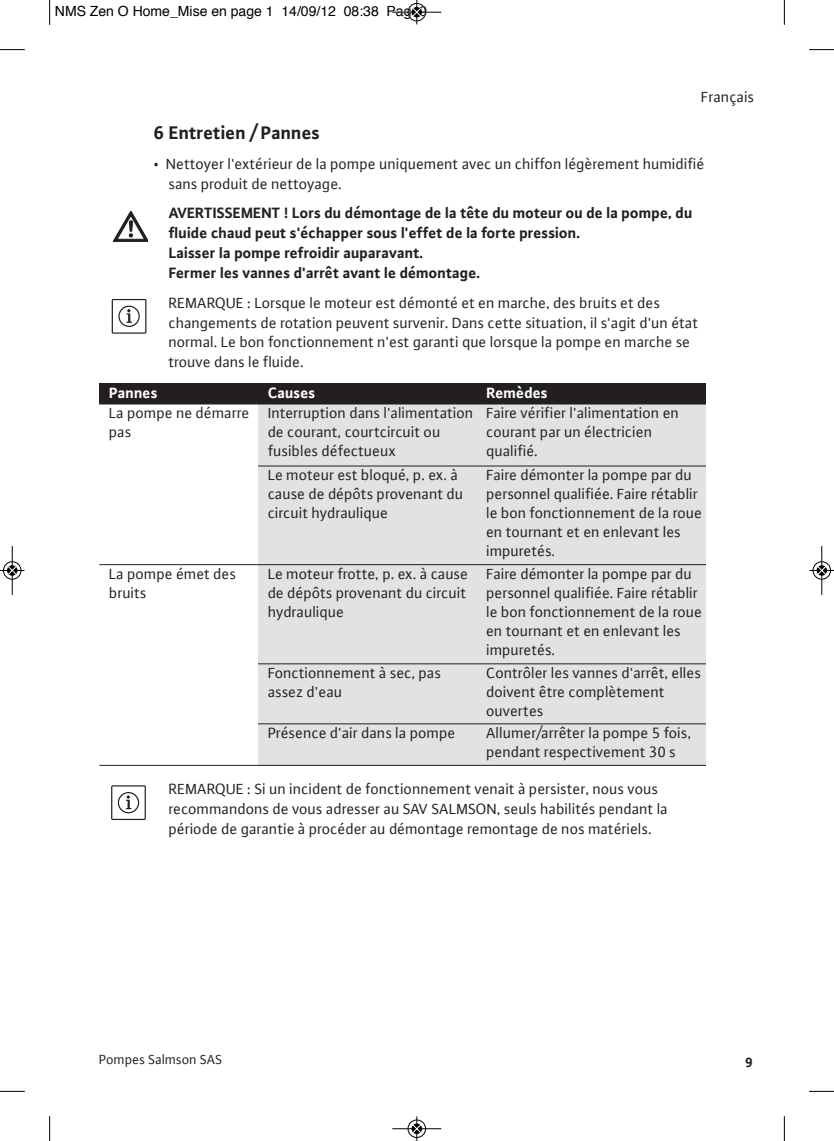
<style>
.page{position:relative;width:834px;height:1141px;background:#fff}
.page>*{position:absolute;margin:0;border:0;box-sizing:border-box;transform-origin:0 0}
.t1{font:700 19.25px "Salmson Plus";color:#231f20}
.t2{font:15.75px/18.9px "Salmson Plus";color:#231f20}
.t3{font:700 15.75px/19.8px "Salmson Plus";color:#231f20}
.t4{font:700 15.75px "Salmson Plus";color:#fff}
.t5{font:14px "Helvetica";color:#000}
.t6{font:14px "Salmson Plus";color:#231f20}
.t7{font:700 14px "Salmson Plus";color:#231f20}
</style>
<div class="page">
<svg style="left:113px;top:211px;width:34px;height:31px"></svg>
<svg style="left:112px;top:299px;width:34px;height:35px"></svg>
<div style="left:99px;top:384px;width:159px;height:20px;background:#231f20"></div>
<div style="left:258px;top:384px;width:218px;height:20px;background:#231f20"></div>
<div style="left:476px;top:384px;width:229px;height:20px;background:#231f20"></div>
<div style="left:258px;top:404px;width:218px;height:62px;background:#e1e2e4"></div>
<div style="left:476px;top:404px;width:229px;height:62px;background:#e1e2e4"></div>
<div style="left:258px;top:466px;width:218px;height:99px;background:#e1e2e4"></div>
<div style="left:476px;top:466px;width:229px;height:99px;background:#e1e2e4"></div>
<div style="left:258px;top:565px;width:218px;height:99px;background:#e1e2e4"></div>
<div style="left:476px;top:565px;width:229px;height:99px;background:#e1e2e4"></div>
<div style="left:258px;top:664px;width:218px;height:60px;background:#e1e2e4"></div>
<div style="left:476px;top:664px;width:229px;height:60px;background:#e1e2e4"></div>
<div style="left:258px;top:724px;width:218px;height:42px;background:#e1e2e4"></div>
<div style="left:476px;top:724px;width:229px;height:42px;background:#e1e2e4"></div>
<hr style="left:99px;top:404px;width:606px;height:1px;background:#231f20">
<hr style="left:258px;top:466px;width:447px;height:1px;background:#231f20">
<hr style="left:99px;top:564px;width:606px;height:1px;background:#231f20">
<hr style="left:258px;top:663px;width:447px;height:1px;background:#231f20">
<hr style="left:258px;top:723px;width:447px;height:1px;background:#231f20">
<hr style="left:99px;top:765px;width:606px;height:1px;background:#231f20">
<svg style="left:111px;top:785px;width:35px;height:35px"></svg>
<svg style="left:49px;top:0;width:1px;height:25px"></svg>
<svg style="left:0;top:49px;width:25px;height:1px"></svg>
<svg style="left:783px;top:0;width:1px;height:25px"></svg>
<svg style="left:809px;top:49px;width:24px;height:1px"></svg>
<svg style="left:49px;top:1116px;width:1px;height:25px"></svg>
<svg style="left:0;top:1091px;width:25px;height:1px"></svg>
<svg style="left:783px;top:1116px;width:1px;height:25px"></svg>
<svg style="left:809px;top:1091px;width:24px;height:1px"></svg>
<div style="left:407px;top:3px;width:19px;height:19px;border:1px solid #fff;border-radius:50%"></div>
<hr style="left:392px;top:12px;width:49px;height:1px;background:#000">
<div style="left:408px;top:3px;width:17px;height:18px;border:1px solid #000;border-radius:50%"></div>
<svg style="left:412px;top:0;width:9px;height:24px"></svg>
<div style="left:407px;top:1119px;width:19px;height:19px;border:1px solid #fff;border-radius:50%"></div>
<hr style="left:392px;top:1128px;width:49px;height:1px;background:#000">
<div style="left:408px;top:1120px;width:17px;height:18px;border:1px solid #000;border-radius:50%"></div>
<svg style="left:412px;top:1116px;width:9px;height:25px"></svg>
<div style="left:3px;top:561px;width:19px;height:19px;border:1px solid #fff;border-radius:50%"></div>
<hr style="left:12px;top:546px;width:1px;height:49px;background:#000">
<div style="left:3px;top:561px;width:18px;height:18px;border:1px solid #000;border-radius:50%"></div>
<svg style="left:0;top:566px;width:24px;height:9px"></svg>
<div style="left:812px;top:561px;width:19px;height:19px;border:1px solid #fff;border-radius:50%"></div>
<hr style="left:821px;top:546px;width:1px;height:49px;background:#000">
<div style="left:812px;top:561px;width:18px;height:18px;border:1px solid #000;border-radius:50%"></div>
<svg style="left:809px;top:566px;width:24px;height:9px"></svg>
<p class="t5" style="left:55px;top:5px;width:373px">NMS Zen O Home_Mise en page 1 14/09/12 08:38 Page9</p>
<p class="t2" style="left:701px;top:88px;width:55px">Français</p>
<p class="t1" style="left:154px;top:124px;width:167px">6 Entretien / Pannes</p>
<p class="t2" style="left:169px;top:154px;width:537px;line-height:19.8px;text-indent:-15px">• Nettoyer l'extérieur de la pompe uniquement avec un chiffon légèrement humidifié sans produit de nettoyage.</p>
<p class="t3" style="left:169px;top:204px;width:525px">AVERTISSEMENT ! Lors du démontage de la tête du moteur ou de la pompe, du fluide chaud peut s'échapper sous l'effet de la forte pression.<br>Laisser la pompe refroidir auparavant.<br>Fermer les vannes d'arrêt avant le démontage.</p>
<p class="t2" style="left:169px;top:293px;width:531px;line-height:19.8px">REMARQUE : Lorsque le moteur est démonté et en marche, des bruits et des changements de rotation peuvent survenir. Dans cette situation, il s'agit d'un état normal. Le bon fonctionnement n'est garanti que lorsque la pompe en marche se trouve dans le fluide.</p>
<p class="t4" style="left:109px;top:386px;width:50px">Pannes</p>
<p class="t4" style="left:268px;top:386px;width:49px">Causes</p>
<p class="t4" style="left:486px;top:386px;width:63px">Remèdes</p>
<p class="t2" style="left:109px;top:405px;width:142px">La pompe ne démarre pas</p>
<p class="t2" style="left:268px;top:405px;width:207px">Interruption dans l'alimentation de courant, courtcircuit ou fusibles défectueux</p>
<p class="t2" style="left:486px;top:405px;width:194px">Faire vérifier l'alimentation en courant par un électricien qualifié.</p>
<p class="t2" style="left:268px;top:467px;width:197px">Le moteur est bloqué, p. ex. à cause de dépôts provenant du circuit hydraulique</p>
<p class="t2" style="left:486px;top:467px;width:217px">Faire démonter la pompe par du personnel qualifiée. Faire rétablir le bon fonctionnement de la roue en tournant et en enlevant les impuretés.</p>
<p class="t2" style="left:109px;top:565px;width:129px">La pompe émet des bruits</p>
<p class="t2" style="left:268px;top:565px;width:202px">Le moteur frotte, p. ex. à cause de dépôts provenant du circuit hydraulique</p>
<p class="t2" style="left:486px;top:565px;width:217px">Faire démonter la pompe par du personnel qualifiée. Faire rétablir le bon fonctionnement de la roue en tournant et en enlevant les impuretés.</p>
<p class="t2" style="left:268px;top:664px;width:175px">Fonctionnement à sec, pas assez d'eau</p>
<p class="t2" style="left:486px;top:664px;width:216px">Contrôler les vannes d'arrêt, elles doivent être complètement ouvertes</p>
<p class="t2" style="left:268px;top:724px;width:189px">Présence d'air dans la pompe</p>
<p class="t2" style="left:486px;top:724px;width:206px">Allumer/arrêter la pompe 5 fois, pendant respectivement 30 s</p>
<p class="t2" style="left:169px;top:780px;width:500px;line-height:19.8px">REMARQUE : Si un incident de fonctionnement venait à persister, nous vous recommandons de vous adresser au SAV SALMSON, seuls habilités pendant la période de garantie à procéder au démontage remontage de nos matériels.</p>
<p class="t6" style="left:99px;top:1053px;width:125px">Pompes Salmson SAS</p>
<p class="t7" style="left:745px;top:1056px;width:9px">9</p>
</div>
